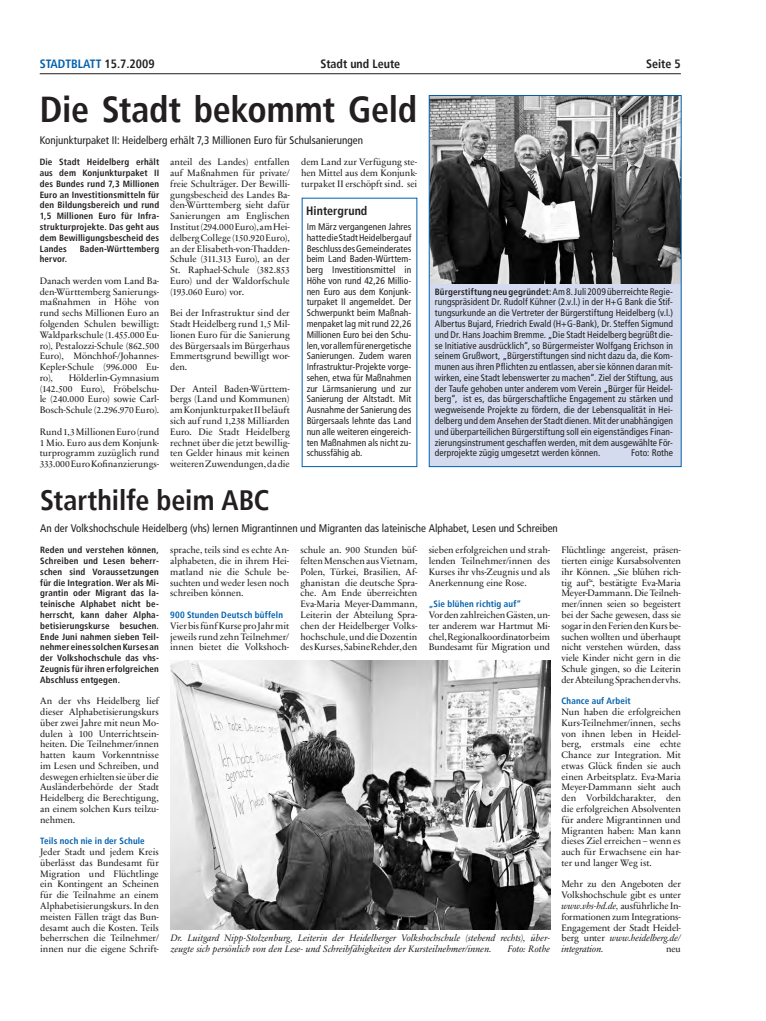
<style>
.page{position:relative;width:766px;height:1021px;background:#fff}
.page>*{position:absolute;margin:0;border:0;box-sizing:border-box;transform-origin:0 0}
.t1{font:700 condensed 36px "Frutiger";letter-spacing:-.01em;color:#231f20}
.t2{font:700 condensed 28px "Frutiger";letter-spacing:-.005em;color:#231f20}
.t3{font:700 condensed 12.1px "Frutiger";letter-spacing:.005em;color:#231f20}
.t4{font:700 condensed 12px "Frutiger";color:#0160ae}
.t5{font:700 condensed 12px "Frutiger";color:#231f20}
.t6{font:condensed 11px "Frutiger LT";color:#231f20}
.t7{font:9.5px/10.8px "Sabon Next LT";letter-spacing:-.005em;color:#231f20;text-align:justify}
.t8{font:condensed 9.5px/10.8px "Frutiger LT";letter-spacing:.005em;color:#231f20;text-align:justify}
.t9{font:italic 9.5px/10.8px "Sabon Next LT";color:#231f20}
.t10{font:700 condensed 9px/10.8px "Frutiger";letter-spacing:.015em;color:#231f20;text-align:justify}
.t11{font:700 condensed 9px "Frutiger";letter-spacing:.015em;color:#0160ae}
.s1{color:#231f20}
.s2{font-family:"Frutiger";font-weight:700;font-size:9px}
.s3{font-style:italic}
</style>
<div class="page">
<hr style="left:40px;top:73px;width:640px;height:1px;background:#231f20">
<img style="left:171px;top:660px;width:379px;height:269px">
<div style="left:429px;top:215px;width:251px;height:252px;background:#d4dbee"></div>
<img style="left:430px;top:97px;width:249px;height:187px">
<div style="left:428px;top:95px;width:253px;height:372px;border:1px solid #0160ae"></div>
<p class="t4" style="left:40px;top:57px;width:116px">STADTBLATT <span class="s1">15.7.2009</span></p>
<p class="t5" style="left:320px;top:57px;width:81px">Stadt und Leute</p>
<p class="t5" style="left:646px;top:57px;width:36px">Seite 5</p>
<h1 class="t1" style="left:40px;top:88px;width:379px">Die Stadt bekommt Geld</h1>
<p class="t6" style="left:40px;top:133px;width:325px">Konjunkturpaket II: Heidelberg erhält 7,3 Millionen Euro für Schulsanierungen</p>
<p class="t10" style="left:40px;top:157px;width:121px">Die Stadt Heidelberg erhält aus dem Konjunkturpaket II des Bundes rund 7,3 Millionen Euro an Investitionsmitteln für den Bildungsbereich und rund 1,5 Millionen Euro für Infra&shy;strukturprojekte. Das geht aus dem Bewilligungsbescheid des Landes</p>
<p class="t7" style="left:170px;top:157px;width:121px">anteil des Landes) entfallen auf Maßnahmen für private/ freie Schulträger. Der Bewilli&shy;gungsbescheid des Landes Ba&shy;den-Württemberg sieht dafür Sanierungen am Englischen Institut (294.000 Euro), am Hei&shy;delberg College (150.920 Euro), an der Elisabeth-von-Thadden-Schule (311.313 Euro), an der St. Raphael-Schule (382.853<br>Euro) und der Waldorfschule (193.060 Euro) vor.</p>
<p class="t7" style="left:170px;top:308px;width:121px">Bei der Infrastruktur sind der Stadt Heidelberg rund 1,5 Mil&shy;lionen Euro für die Sanierung des Bürgersaals im Bürgerhaus Emmertsgrund bewilligt wor&shy;den.</p>
<p class="t7" style="left:170px;top:383px;width:121px">Der Anteil Baden-Württem&shy;bergs (Land und Kommunen) am Konjunkturpaket II beläuft sich auf rund 1,238 Milliarden Euro. Die Stadt Heidelberg rechnet über die jetzt bewillig&shy;ten Gelder hinaus mit keinen weiteren Zuwendungen, da die</p>
<p class="t7" style="left:301px;top:157px;width:118px">dem Land zur Verfügung ste&shy;hen Mittel aus dem Konjunk&shy;turpaket II erschöpft sind. sei</p>
<p class="t3" style="left:306px;top:203px;width:63px">Hintergrund</p>
<p class="t8" style="left:306px;top:221px;width:106px">Im März vergangenen Jahres hatte die Stadt Heidelberg auf Beschluss des Gemeinderates beim Land Baden-Württem&shy;berg Investitionsmittel in Höhe von rund 42,26 Millio&shy;nen Euro aus dem Konjunk&shy;turpaket II angemeldet. Der Schwerpunkt beim Maßnah&shy;menpaket lag mit rund 22,26<br>Millionen Euro bei den Schu&shy;len, vor allem für energetische Sanierungen. Zudem waren Infrastruktur-Projekte vorge&shy;sehen, etwa für Maßnahmen zur Lärmsanierung und zur Sanierung der Altstadt. Mit Ausnahme der Sanierung des Bürgersaals lehnte das Land nun alle weiteren eingereich&shy;ten Maßnahmen als nicht zu&shy;schussfähig ab.</p>
<p class="t10" style="left:80px;top:243px;width:81px">Baden-Württemberg</p>
<p class="t10" style="left:40px;top:254px;width:29px">hervor.</p>
<p class="t7" style="left:40px;top:275px;width:121px">Danach werden vom Land Ba&shy;den-Württemberg Sanierungs&shy;maßnahmen in Höhe von rund sechs Millionen Euro an folgenden Schulen bewilligt:<br>Waldparkschule (1.455.000 Eu&shy;ro), Pestalozzi-Schule (862.500<br>Euro), Mönchhof-/Johannes-Kepler-Schule (996.000 Eu&shy;ro),</p>
<p class="t7" style="left:40px;top:372px;width:121px;text-indent:29px">Hölderlin-Gymnasium (142.500 Euro), Fröbelschu&shy;le (240.000 Euro) sowie Carl-Bosch-Schule (2.296.970 Euro).</p>
<p class="t7" style="left:40px;top:426px;width:121px">Rund 1,3 Millionen Euro (rund 1 Mio. Euro aus dem Konjunk&shy;turprogramm zuzüglich rund 333.000 Euro Kofinanzierungs-</p>
<p class="t8" style="left:434px;top:286px;width:240px"><span class="s2">Bürgerstiftung neu gegründet:</span> Am 8. Juli 2009 überreichte Regie&shy;rungspräsident Dr. Rudolf Kühner (2.v.l.) in der H+G Bank die Stif&shy;tungsurkunde an die Vertreter der Bürgerstiftung Heidelberg (v.l.)<br>Albertus Bujard, Friedrich Ewald (H+G-Bank), Dr. Steffen Sigmund und Dr. Hans Joachim Bremme. „Die Stadt Heidelberg begrüßt die&shy;se Initiative ausdrücklich“, so Bürgermeister Wolfgang Erichson in seinem Grußwort, „Bürgerstiftungen sind nicht dazu da, die Kom&shy;munen aus ihren Pflichten zu entlassen, aber sie können daran mit&shy;wirken, eine Stadt lebenswerter zu machen“. Ziel der Stiftung, aus der Taufe gehoben unter anderem vom Verein „Bürger für Heidel&shy;berg“, ist es, das bürgerschaftliche Engagement zu stärken und wegweisende Projekte zu fördern, die der Lebensqualität in Hei&shy;delberg und dem Ansehen der Stadt dienen. Mit der unabhängigen und überparteilichen Bürgerstiftung soll ein eigenständiges Finan&shy;zierungsinstrument geschaffen werden, mit dem ausgewählte För&shy;derprojekte zügig umgesetzt werden können.</p>
<p class="t8" style="left:631px;top:447px;width:43px">Foto: Rothe</p>
<h2 class="t2" style="left:40px;top:484px;width:231px">Starthilfe beim ABC</h2>
<p class="t6" style="left:40px;top:521px;width:519px">An der Volkshochschule Heidelberg (vhs) lernen Migrantinnen und Migranten das lateinische Alphabet, Lesen und Schreiben</p>
<p class="t10" style="left:40px;top:545px;width:120px">Reden und verstehen können, Schreiben und Lesen beherr&shy;schen sind Voraussetzungen für die Integration. Wer als Mi&shy;grantin oder Migrant das la&shy;teinische Alphabet nicht be&shy;herrscht, kann daher Alpha&shy;betisierungskurse besuchen.<br>Ende Juni nahmen sieben Teil&shy;nehmer eines solchen Kurses an der Volkshochschule das vhs-Zeugnis für ihren erfolgreichen Abschluss entgegen.</p>
<p class="t7" style="left:40px;top:695px;width:120px">An der vhs Heidelberg lief dieser Alphabetisierungskurs über zwei Jahre mit neun Mo&shy;dulen à 100 Unterrichtsein&shy;heiten. Die Teilnehmer/innen hatten kaum Vorkenntnisse im Lesen und Schreiben, und deswegen erhielten sie über die Ausländerbehörde der Stadt Heidelberg die Berechtigung, an einem solchen Kurs teilzu&shy;nehmen.</p>
<p class="t11" style="left:40px;top:835px;width:106px">Teils noch nie in der Schule</p>
<p class="t7" style="left:40px;top:846px;width:120px">Jeder Stadt und jedem Kreis überlässt das Bundesamt für Migration und Flüchtlinge ein Kontingent an Scheinen für die Teilnahme an einem Alphabetisierungskurs. In den meisten Fällen trägt das Bun&shy;desamt auch die Kosten. Teils beherrschen die Teilnehmer/ innen nur die eigene Schrift-</p>
<p class="t7" style="left:170px;top:545px;width:120px">sprache, teils sind es echte An&shy;alphabeten, die in ihrem Hei&shy;matland nie die Schule be&shy;suchten und weder lesen noch schreiben können.</p>
<p class="t11" style="left:170px;top:609px;width:114px">900 Stunden Deutsch büffeln</p>
<p class="t7" style="left:170px;top:620px;width:120px">Vier bis fünf Kurse pro Jahr mit jeweils rund zehn Teilnehmer/ innen bietet die Volkshoch-</p>
<p class="t7" style="left:300px;top:545px;width:118px">schule an. 900 Stunden büf&shy;felten Menschen aus Vietnam, Polen, Türkei, Brasilien, Af&shy;ghanistan die deutsche Spra&shy;che. Am Ende überreichten Eva-Maria Meyer-Dammann, Leiterin der Abteilung Spra&shy;chen der Heidelberger Volks&shy;hochschule, und die Dozentin des Kurses, Sabine Rehder, den</p>
<p class="t7" style="left:428px;top:545px;width:123px">sieben erfolgreichen und strah&shy;lenden Teilnehmer/innen des Kurses ihr vhs-Zeugnis und als Anerkennung eine Rose.</p>
<p class="t11" style="left:428px;top:598px;width:94px">„Sie blühen richtig auf“</p>
<p class="t7" style="left:428px;top:609px;width:123px">Vor den zahlreichen Gästen, un&shy;ter anderem war Hartmut Mi&shy;chel, Regionalkoordinator beim Bundesamt für Migration und</p>
<p class="t9" style="left:171px;top:932px;width:381px">Dr. Luitgard Nipp-Stolzenburg, Leiterin der Heidelberger Volkshochschule (stehend rechts), über&shy;zeugte sich persönlich von den Lese- und Schreibfähigkeiten der Kursteilnehmer/innen.</p>
<p class="t9" style="left:507px;top:943px;width:44px">Foto: Rothe</p>
<p class="t7" style="left:561px;top:545px;width:121px">Flüchtlinge angereist, präsen&shy;tierten einige Kursabsolventen ihr Können. „Sie blühen rich&shy;tig auf“, bestätigte Eva-Maria Meyer-Dammann. Die Teilneh&shy;mer/innen seien so begeistert bei der Sache gewesen, dass sie sogar in den Ferien den Kurs be&shy;suchen wollten und überhaupt nicht verstehen würden, dass viele Kinder nicht gern in die Schule gingen, so die Leiterin der Abteilung Sprachen der vhs.</p>
<p class="t11" style="left:561px;top:695px;width:71px">Chance auf Arbeit</p>
<p class="t7" style="left:561px;top:706px;width:121px">Nun haben die erfolgreichen Kurs-Teilnehmer/innen, sechs von ihnen leben in Heidel&shy;berg, erstmals eine echte Chance zur Integration. Mit etwas Glück finden sie auch einen Arbeitsplatz. Eva-Maria Meyer-Dammann sieht auch den Vorbildcharakter, den die erfolgreichen Absolventen für andere Migrantinnen und Migranten haben: Man kann dieses Ziel erreichen – wenn es auch für Erwachsene ein har&shy;ter und langer Weg ist.</p>
<p class="t7" style="left:561px;top:879px;width:121px">Mehr zu den Angeboten der Volkshochschule gibt es unter <span class="s3">www.vhs-hd.de,</span> ausführliche In&shy;formationen zum Integrations-Engagement der Stadt Heidel&shy;berg unter <span class="s3">www.heidelberg.de/ integration.</span></p>
<p class="t7" style="left:665px;top:943px;width:16px">neu</p>
</div>
